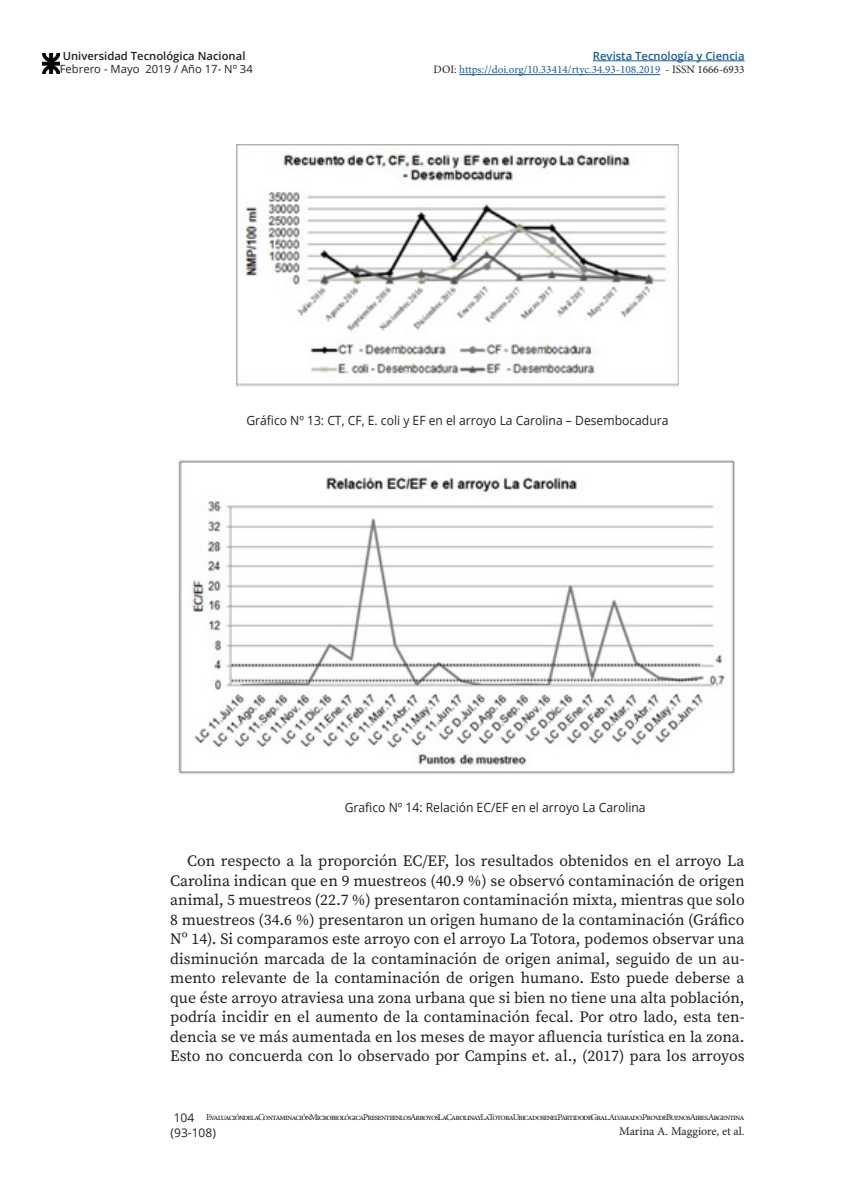
<style>
.page{position:relative;width:851px;height:1191px;background:#fff}
.page>*{position:absolute;margin:0;border:0;box-sizing:border-box;transform-origin:0 0}
.texto_central{font:15.75px/19.5px "Source Serif Pro";color:#231f20;text-align:justify}
.titulo_figuras_-_cua{font:12.75px "Open Sans";color:#231f20;scale:.95 1}
.t1{font:12px "Minion Pro";color:#231f20}
.t2{font:12px/15px "Open Sans";color:#231f20}
.t3{font:11.25px "Minion Pro";color:#175d9e}
.t4{font:600 11.25px "Open Sans";color:#231f20}
.t5{font:11.25px "Open Sans";color:#231f20}
.t6{font:600 11.25px "Open Sans";color:#175d9e}
.t7{font:9px "Minion Pro";letter-spacing:-.09em;color:#231f20}
.s1{color:#231f20}
</style>
<div class="page">
<hr style="left:593px;top:61px;width:151px;height:1px;background:#175d9e">
<hr style="left:459px;top:74px;width:201px;height:1px;background:#175d9e">
<img style="left:43px;top:54px;width:17px;height:20px">
<img style="left:236px;top:145px;width:442px;height:241px">
<img style="left:178px;top:459px;width:557px;height:316px">
<p class="t4" style="left:63px;top:48px;width:184px">Universidad Tecnológica Nacional</p>
<p class="t5" style="left:60px;top:62px;width:194px">Febrero - Mayo 2019 / Año 17- Nº 34</p>
<p class="t6" style="left:593px;top:48px;width:153px">Revista Tecnología y Ciencia</p>
<p class="t3" style="left:433px;top:62px;width:312px"><span class="s1">DOI:</span> https://doi.org/10.33414/rtyc.34.93-108.2019 <span class="s1">- ISSN 1666-6933</span></p>
<p class="titulo_figuras_-_cua" style="left:246px;top:411px;width:446px">Gráfico Nº 13: CT, CF, E. coli y EF en el arroyo La Carolina – Desembocadura</p>
<p class="titulo_figuras_-_cua" style="left:345px;top:798px;width:318px">Grafico Nº 14: Relación EC/EF en el arroyo La Carolina</p>
<p class="texto_central" style="left:170px;top:851px;width:576px;text-indent:17px">Con respecto a la proporción EC/EF, los resultados obtenidos en el arroyo La Carolina indican que en 9 muestreos (40.9 %) se observó contaminación de origen animal, 5 muestreos (22.7 %) presentaron contaminación mixta, mientras que solo 8 muestreos (34.6 %) presentaron un origen humano de la contaminación (Gráfico Nº 14). Si comparamos este arroyo con el arroyo La Totora, podemos observar una disminución marcada de la contaminación de origen animal, seguido de un au&shy;mento relevante de la contaminación de origen humano. Esto puede deberse a que éste arroyo atraviesa una zona urbana que si bien no tiene una alta población, podría incidir en el aumento de la contaminación fecal. Por otro lado, esta ten&shy;dencia se ve más aumentada en los meses de mayor afluencia turística en la zona.<br>Esto no concuerda con lo observado por Campins et. al., (2017) para los arroyos</p>
<p class="t7" style="left:206px;top:1110px;width:539px">Evaluación de la Contaminación Microbiológica Presente en los Arroyos La Carolina y La Totora Ubicados en el Partido de Gral.Alvarado.Prov.de Buenos Aires.Argentina</p>
<p class="t1" style="left:619px;top:1122px;width:127px">Marina A. Maggiore, et al.</p>
<p class="t2" style="left:170px;top:1110px;width:47px">104 (93-108)</p>
</div>
